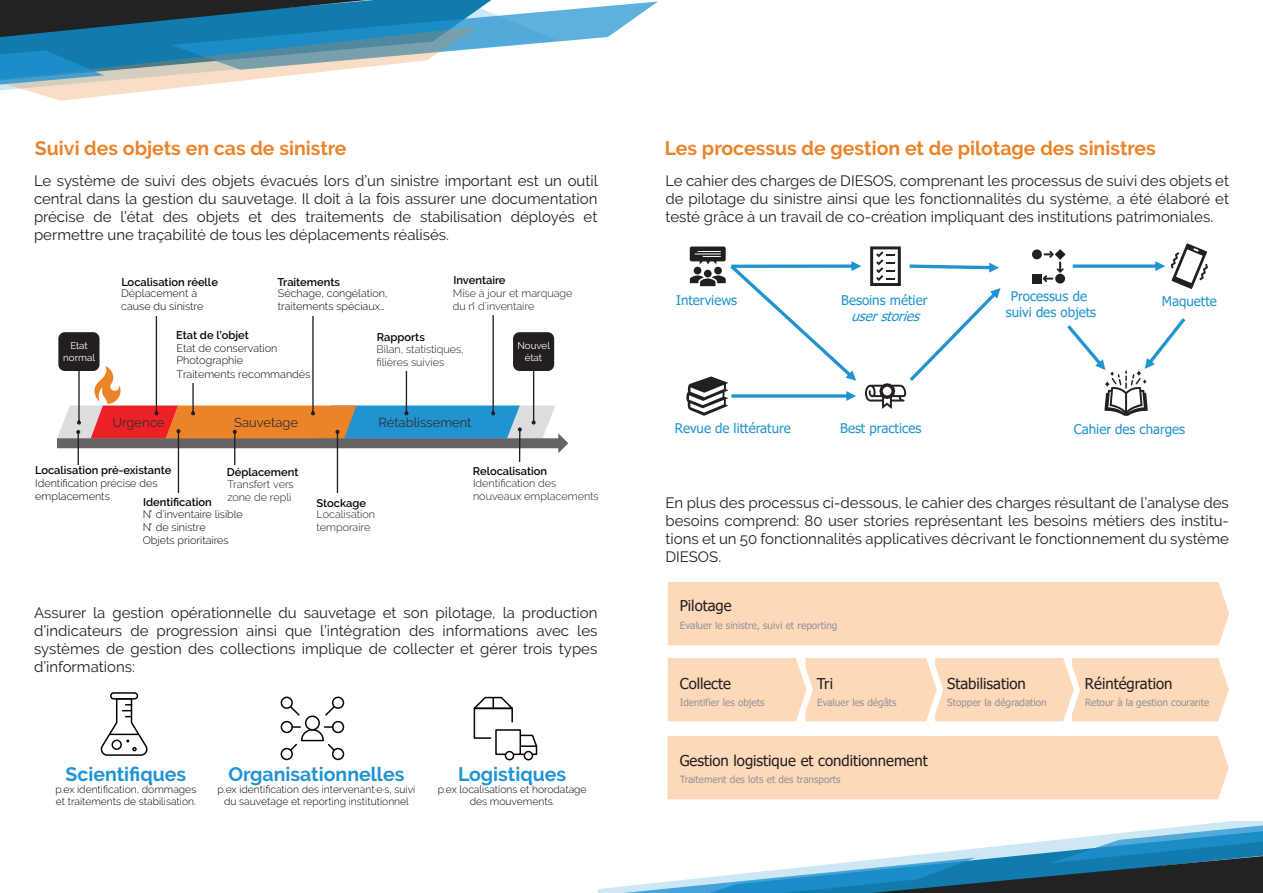
<style>
.page{position:relative;width:1263px;height:893px;background:#fff}
.page>*{position:absolute;margin:0;border:0;box-sizing:border-box;transform-origin:0 0}
.t1{font:700 19.5px "Raleway";color:#eb8329}
.t2{font:700 19.5px "Raleway";color:#2093d0}
.t3{font:15px/18px "Raleway";color:#231f20;text-align:justify}
.t4{font:14.85px "Tahoma";color:#231f20}
.t5{font:13.35px/16px "Tahoma";color:#2093d0;text-align:center}
.t6{font:italic 13.35px "Tahoma";color:#2093d0}
.t7{font:12.9px "Raleway";color:#312f30}
.t8{font:600 11.1px "Raleway";color:#050504}
.t9{font:300 10.8px/13px "Raleway";color:#070604}
.t10{font:300 10.8px/12.9px "Raleway";color:#231f20}
.t11{font:300 10.35px/12.5px "Raleway";color:#050504;text-align:center}
.t12{font:9.9px "Tahoma";color:#939598}
.t13{font:9.75px/11.7px "Raleway";color:#fff;text-align:center}
</style>
<div class="page">
<svg style="left:598px;top:821px;width:665px;height:72px"></svg>
<svg style="left:0;top:0;width:658px;height:101px"></svg>
<div style="left:110px;top:692px;width:28px;height:8px;border:2px solid #050504;border-radius:3px"></div>
<svg style="left:100px;top:697px;width:48px;height:59px"></svg>
<div style="left:112px;top:739px;width:10px;height:11px;border:2px solid #050504;border-radius:50%"></div>
<div style="left:524px;top:751px;width:9px;height:9px;border:2px solid #050504;border-radius:50%"></div>
<div style="left:505px;top:751px;width:9px;height:9px;border:2px solid #050504;border-radius:50%"></div>
<svg style="left:473px;top:696px;width:65px;height:60px"></svg>
<div style="left:305px;top:715px;width:15px;height:15px;border:2px solid #050504;border-radius:50%"></div>
<svg style="left:325px;top:705px;width:11px;height:11px"></svg>
<div style="left:332px;top:697px;width:12px;height:12px;border:2px solid #050504;border-radius:50%"></div>
<div style="left:332px;top:748px;width:12px;height:12px;border:2px solid #050504;border-radius:50%"></div>
<svg style="left:289px;top:705px;width:11px;height:11px"></svg>
<div style="left:281px;top:697px;width:12px;height:12px;border:2px solid #050504;border-radius:50%"></div>
<div style="left:281px;top:748px;width:12px;height:12px;border:2px solid #050504;border-radius:50%"></div>
<div style="left:332px;top:721px;width:12px;height:12px;border:2px solid #050504;border-radius:50%"></div>
<svg style="left:288px;top:726px;width:48px;height:26px"></svg>
<div style="left:281px;top:721px;width:12px;height:12px;border:2px solid #050504;border-radius:50%"></div>
<div style="left:58px;top:332px;width:41px;height:39px;background:#231f20;border-radius:6px"></div>
<div style="left:513px;top:332px;width:41px;height:39px;background:#231f20;border-radius:6px"></div>
<hr style="left:156px;top:311px;width:1px;height:102px;background:#231f20">
<div style="left:117px;top:272px;width:101px;height:43px;background:#fff"></div>
<hr style="left:78px;top:432px;width:1px;height:60px;background:#231f20">
<div style="left:44px;top:465px;width:122px;height:44px;background:#fff"></div>
<hr style="left:178px;top:431px;width:1px;height:81px;background:#231f20">
<div style="left:138px;top:493px;width:102px;height:57px;background:#fff"></div>
<hr style="left:234px;top:432px;width:1px;height:46px;background:#231f20">
<div style="left:225px;top:465px;width:87px;height:44px;background:#fff"></div>
<hr style="left:519px;top:429px;width:1px;height:58px;background:#231f20">
<div style="left:469px;top:462px;width:118px;height:44px;background:#fff"></div>
<hr style="left:492px;top:303px;width:2px;height:110px;background:#231f20">
<div style="left:448px;top:271px;width:118px;height:44px;background:#fff"></div>
<hr style="left:312px;top:311px;width:2px;height:102px;background:#231f20">
<div style="left:274px;top:272px;width:117px;height:43px;background:#fff"></div>
<hr style="left:337px;top:432px;width:1px;height:74px;background:#231f20">
<div style="left:312px;top:493px;width:70px;height:43px;background:#fff"></div>
<svg style="left:57px;top:356px;width:511px;height:97px"></svg>
<svg style="left:1171px;top:243px;width:37px;height:46px"></svg>
<svg style="left:1055px;top:274px;width:10px;height:10px"></svg>
<div style="left:1032px;top:249px;width:10px;height:10px;background:#231f20;border-radius:50%"></div>
<div style="left:1032px;top:274px;width:10px;height:10px;background:#231f20"></div>
<svg style="left:1043px;top:249px;width:22px;height:33px"></svg>
<svg style="left:686px;top:246px;width:314px;height:170px"></svg>
<svg style="left:1073px;top:261px;width:92px;height:10px"></svg>
<svg style="left:1067px;top:318px;width:118px;height:98px"></svg>
<svg style="left:667px;top:582px;width:562px;height:140px;background:#fdddc1"></svg>
<div style="left:667px;top:736px;width:562px;height:64px;background:#fdd9b9"></div>
<h1 class="t1" style="left:35px;top:137px;width:313px">Suivi des objets en cas de sinistre</h1>
<p class="t3" style="left:34px;top:171px;width:565px">Le système de suivi des objets évacués lors d’un sinistre important est un outil central dans la gestion du sauvetage. Il doit à la fois assurer une documentation précise de l’état des objets et des traitements de stabilisation déployés et permettre une traçabilité de tous les déplacements réalisés.</p>
<p class="t8" style="left:121px;top:275px;width:98px">Localisation réelle</p>
<p class="t9" style="left:121px;top:287px;width:84px">Déplacement à cause du sinistre</p>
<p class="t8" style="left:278px;top:276px;width:64px">Traitements</p>
<p class="t9" style="left:278px;top:287px;width:111px">Séchage, congélation, traitements spéciaux…</p>
<p class="t8" style="left:453px;top:273px;width:54px">Inventaire</p>
<p class="t10" style="left:453px;top:286px;width:121px">Mise à jour et marquage du n° d’inventaire</p>
<p class="t8" style="left:176px;top:329px;width:74px">Etat de l’objet</p>
<p class="t9" style="left:177px;top:341px;width:135px">Etat de conservation<br>Photographie<br>Traitements recommandés</p>
<p class="t8" style="left:377px;top:331px;width:49px">Rapports</p>
<p class="t10" style="left:377px;top:342px;width:89px">Bilan, statistiques, filières suivies</p>
<p class="t13" style="left:63px;top:340px;width:33px">Etat normal</p>
<p class="t13" style="left:517px;top:340px;width:34px">Nouvel état</p>
<p class="t7" style="left:112px;top:414px;width:54px">Urgence</p>
<p class="t7" style="left:234px;top:414px;width:65px">Sauvetage</p>
<p class="t7" style="left:379px;top:414px;width:95px">Rétablissement</p>
<p class="t8" style="left:35px;top:464px;width:138px">Localisation pré-existante</p>
<p class="t9" style="left:35px;top:477px;width:124px">Identification précise des emplacements</p>
<p class="t8" style="left:227px;top:466px;width:73px">Déplacement</p>
<p class="t10" style="left:227px;top:477px;width:68px">Transfert vers zone de repli</p>
<p class="t8" style="left:143px;top:496px;width:70px">Identification</p>
<p class="t9" style="left:143px;top:508px;width:102px">N° d’inventaire lisible<br>N° de sinistre<br>Objets prioritaires</p>
<p class="t8" style="left:316px;top:496px;width:51px">Stockage</p>
<p class="t10" style="left:316px;top:508px;width:60px">Localisation temporaire</p>
<p class="t8" style="left:473px;top:464px;width:76px">Relocalisation</p>
<p class="t10" style="left:473px;top:477px;width:127px">Identification des nouveaux emplacements</p>
<p class="t3" style="left:34px;top:603px;width:565px">Assurer la gestion opérationnelle du sauvetage et son pilotage, la production d’indicateurs de progression ainsi que l’intégration des informations avec les systèmes de gestion des collections implique de collecter et gérer trois types d’informations:</p>
<h1 class="t2" style="left:66px;top:763px;width:122px">Scientifiques</h1>
<p class="t11" style="left:55px;top:783px;width:142px;text-align:left">p.ex identification, dommages et traitements de stabilisation.</p>
<h1 class="t2" style="left:228px;top:763px;width:178px">Organisationnelles</h1>
<p class="t11" style="left:218px;top:783px;width:199px">p.ex identification des intervenant·e·s, suivi du sauvetage et reporting institutionnel</p>
<h1 class="t2" style="left:458px;top:763px;width:110px">Logistiques</h1>
<p class="t11" style="left:438px;top:783px;width:150px">p.ex localisations et horodatage des mouvements.</p>
<h1 class="t1" style="left:665px;top:137px;width:492px">Les processus de gestion et de pilotage des sinistres</h1>
<p class="t3" style="left:665px;top:171px;width:565px">Le cahier des charges de DIESOS, comprenant les processus de suivi des objets et de pilotage du sinistre ainsi que les fonctionnalités du système, a été élaboré et testé grâce à un travail de co-création impliquant des institutions patrimoniales.</p>
<p class="t5" style="left:676px;top:292px;width:63px">Interviews</p>
<p class="t5" style="left:675px;top:421px;width:117px">Revue de littérature</p>
<p class="t5" style="left:841px;top:292px;width:88px">Besoins métier</p>
<p class="t6" style="left:851px;top:307px;width:76px">user stories</p>
<p class="t5" style="left:840px;top:421px;width:83px">Best practices</p>
<p class="t5" style="left:1006px;top:288px;width:92px">Processus de suivi des objets</p>
<p class="t5" style="left:1162px;top:294px;width:56px">Maquette</p>
<p class="t5" style="left:1074px;top:422px;width:113px">Cahier des charges</p>
<p class="t3" style="left:665px;top:493px;width:565px">En plus des processus ci-dessous, le cahier des charges résultant de l’analyse des besoins comprend: 80 user stories représentant les besoins métiers des institu&shy;tions et un 50 fonctionnalités applicatives décrivant le fonctionnement du système DIESOS.</p>
<p class="t4" style="left:680px;top:596px;width:53px">Pilotage</p>
<p class="t12" style="left:680px;top:618px;width:159px">Evaluer le sinistre, suivi et reporting</p>
<p class="t4" style="left:680px;top:673px;width:53px">Collecte</p>
<p class="t12" style="left:680px;top:696px;width:86px">Identifier les objets</p>
<p class="t4" style="left:817px;top:673px;width:18px">Tri</p>
<p class="t12" style="left:817px;top:696px;width:81px">Evaluer les dégâts</p>
<p class="t4" style="left:680px;top:751px;width:250px">Gestion logistique et conditionnement</p>
<p class="t12" style="left:680px;top:773px;width:162px">Traitement des lots et des transports</p>
<p class="t4" style="left:947px;top:673px;width:80px">Stabilisation</p>
<p class="t12" style="left:947px;top:696px;width:101px">Stopper la dégradation</p>
<p class="t4" style="left:1085px;top:673px;width:89px">Réintégration</p>
<p class="t12" style="left:1085px;top:696px;width:126px">Retour à la gestion courante</p>
</div>
